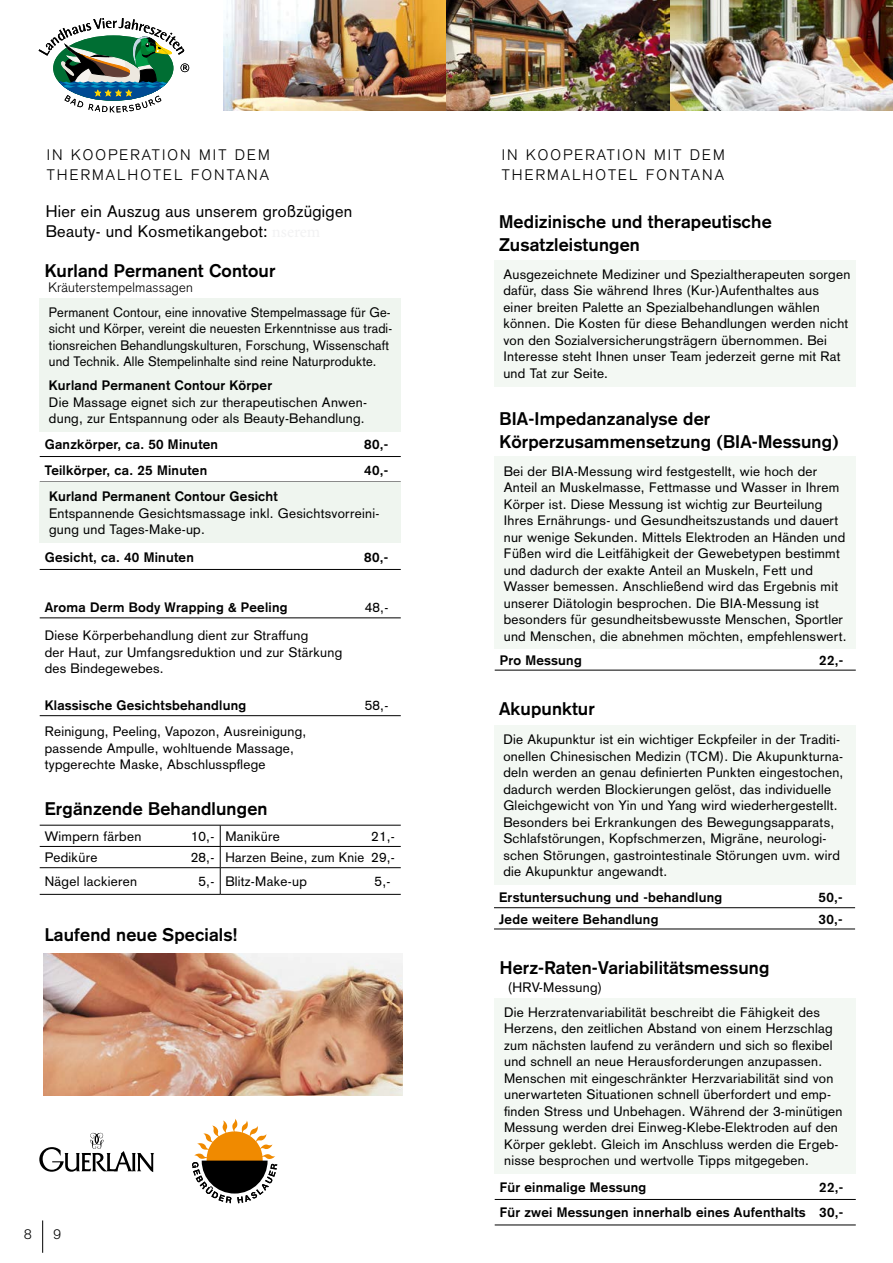
<style>
.page{position:relative;width:893px;height:1263px;background:#fff}
.page>*{position:absolute;margin:0;border:0;box-sizing:border-box;transform-origin:0 0}
.t1{font:700 18px/22.5px "Akzidenz Grotesk";letter-spacing:.01em;color:#000}
.t2{font:16.5px/19.5px "Akzidenz Grotesk";letter-spacing:.02em;color:#000}
.t3{font:300 15px/19.5px "Akzidenz Grotesk";letter-spacing:.14em;color:#000}
.t4{font:13.5px/16.5px "Akzidenz Grotesk";letter-spacing:.02em;color:#000}
.t5{font:700 13.5px/25.7px "Akzidenz Grotesk";letter-spacing:.02em;color:#000;text-align:right}
.t6{font:13.5px/16.5px "Akzidenz Grotesk";letter-spacing:.02em;color:#000;scale:.95 1}
.t7{font:300 13.5px "Akzidenz Grotesk";letter-spacing:.02em;color:#000}
.s1{font-family:"Minion Pro";color:#f2f2f3}
</style>
<div class="page">
<img style="left:223px;top:0;width:447px;height:111px">
<hr style="left:42px;top:1220px;width:1px;height:33px;background:#000">
<img style="left:670px;top:0;width:223px;height:111px">
<img style="left:446px;top:0;width:223px;height:111px">
<hr style="left:40px;top:825px;width:180px;height:1px;background:#000">
<hr style="left:220px;top:825px;width:181px;height:1px;background:#000">
<hr style="left:40px;top:846px;width:180px;height:1px;background:#000">
<hr style="left:220px;top:846px;width:181px;height:1px;background:#000">
<hr style="left:40px;top:867px;width:180px;height:1px;background:#000">
<hr style="left:220px;top:867px;width:181px;height:1px;background:#000">
<hr style="left:40px;top:894px;width:180px;height:1px;background:#000">
<hr style="left:220px;top:894px;width:181px;height:1px;background:#000">
<svg style="left:220px;top:825px;width:1px;height:69px"></svg>
<hr style="left:40px;top:456px;width:361px;height:1px;background:#000">
<hr style="left:40px;top:569px;width:361px;height:1px;background:#000">
<div style="left:40px;top:298px;width:361px;height:134px;background:#eff5ef"></div>
<div style="left:40px;top:482px;width:361px;height:61px;background:#eff5ef"></div>
<svg style="left:40px;top:716px;width:361px;height:1px"></svg>
<hr style="left:40px;top:715px;width:361px;height:1px;background:#000">
<hr style="left:40px;top:618px;width:361px;height:1px;background:#000">
<svg style="left:192px;top:1119px;width:85px;height:84px"></svg>
<svg style="left:39px;top:1132px;width:115px;height:40px"></svg>
<img style="left:43px;top:953px;width:359px;height:143px">
<hr style="left:495px;top:670px;width:361px;height:1px;background:#000">
<hr style="left:494px;top:907px;width:361px;height:1px;background:#000">
<hr style="left:494px;top:929px;width:361px;height:1px;background:#000">
<div style="left:494px;top:260px;width:361px;height:126px;background:#f3f8f3"></div>
<div style="left:494px;top:457px;width:361px;height:192px;background:#f3f8f3"></div>
<div style="left:494px;top:725px;width:361px;height:160px;background:#f3f8f3"></div>
<hr style="left:495px;top:1199px;width:361px;height:1px;background:#000">
<hr style="left:495px;top:1225px;width:361px;height:1px;background:#000">
<div style="left:495px;top:998px;width:361px;height:176px;background:#f3f8f3"></div>
<svg style="left:39px;top:18px;width:150px;height:94px"></svg>
<p class="t3" style="left:47px;top:145px;width:225px">IN KOOPERATION mit dem<br>THERMALHOTEL FONTANA</p>
<p class="t2" style="left:46px;top:202px;width:308px">Hier ein Auszug aus unserem großzügigen<br>Beauty- und Kosmetikangebot: <span class="s1">nserem</span></p>
<h1 class="t1" style="left:45px;top:259px;width:232px">Kurland Permanent Contour</h1>
<p class="t7" style="left:48px;top:279px;width:146px">Kräuterstempelmassagen</p>
<p class="t6" style="left:49px;top:304px;width:363px">Permanent Contour, eine innovative Stempelmassage für Ge&shy;sicht und Körper, vereint die neuesten Erkenntnisse aus tradi&shy;tionsreichen Behandlungskulturen, Forschung, Wissenschaft und Technik. Alle Stempelinhalte sind reine Naturprodukte.</p>
<p class="t5" style="left:49px;top:373px;width:225px">Kurland Permanent Contour Körper</p>
<p class="t4" style="left:49px;top:394px;width:320px">Die Massage eignet sich zur therapeutischen Anwen&shy;dung, zur Entspannung oder als Beauty-Behandlung.</p>
<p class="t5" style="left:45px;top:431px;width:175px">Ganzkörper, ca. 50 Minuten</p>
<p class="t5" style="left:364px;top:431px;width:26px">80,-</p>
<p class="t5" style="left:45px;top:457px;width:164px">Teilkörper, ca. 25 Minuten</p>
<p class="t5" style="left:364px;top:457px;width:26px">40,-</p>
<p class="t5" style="left:49px;top:484px;width:230px">Kurland Permanent Contour Gesicht</p>
<p class="t4" style="left:49px;top:505px;width:332px">Entspannende Gesichtsmassage inkl. Gesichtsvorreini&shy;gung und Tages-Make-up.</p>
<p class="t5" style="left:45px;top:544px;width:151px">Gesicht, ca. 40 Minuten</p>
<p class="t5" style="left:364px;top:544px;width:26px">80,-</p>
<p class="t5" style="left:45px;top:595px;width:244px">Aroma Derm Body Wrapping &amp; Peeling</p>
<p class="t4" style="left:365px;top:599px;width:25px">48,-</p>
<p class="t4" style="left:45px;top:627px;width:299px">Diese Körperbehandlung dient zur Straffung<br>der Haut, zur Umfangsreduktion und zur Stärkung des Bindegewebes.</p>
<p class="t5" style="left:45px;top:692px;width:203px">Klassische Gesichtsbehandlung</p>
<p class="t4" style="left:365px;top:697px;width:25px">58,-</p>
<p class="t4" style="left:45px;top:723px;width:263px">Reinigung, Peeling, Vapozon, Ausreinigung, passende Ampulle, wohltuende Massage, typgerechte Maske, Abschlusspflege</p>
<h1 class="t1" style="left:45px;top:797px;width:224px">Ergänzende Behandlungen</h1>
<p class="t4" style="left:45px;top:828px;width:98px">Wimpern färben</p>
<p class="t4" style="left:191px;top:828px;width:91px">10,- Maniküre</p>
<p class="t4" style="left:371px;top:828px;width:25px">21,-</p>
<p class="t4" style="left:45px;top:849px;width:54px">Pediküre</p>
<p class="t4" style="left:191px;top:849px;width:206px">28,- Harzen Beine, zum Knie 29,-</p>
<p class="t4" style="left:45px;top:873px;width:94px">Nägel lackieren</p>
<p class="t4" style="left:199px;top:873px;width:110px">5,- Blitz-Make-up</p>
<p class="t4" style="left:375px;top:873px;width:17px">5,-</p>
<h1 class="t1" style="left:45px;top:923px;width:194px">Laufend neue Specials!</h1>
<p class="t7" style="left:24px;top:1226px;width:9px">8</p>
<p class="t7" style="left:53px;top:1226px;width:9px">9</p>
<p class="t3" style="left:502px;top:145px;width:225px">IN KOOPERATION mit dem<br>THERMALHOTEL FONTANA</p>
<h1 class="t1" style="left:499px;top:211px;width:274px">Medizinische und therapeutische<br>Zusatzleistungen</h1>
<p class="t4" style="left:503px;top:266px;width:348px">Ausgezeichnete Mediziner und Spezialtherapeuten sorgen dafür, dass Sie während Ihres (Kur-)Aufenthaltes aus einer breiten Palette an Spezialbehandlungen wählen können. Die Kosten für diese Behandlungen werden nicht von den Sozialversicherungsträgern übernommen. Bei Interesse steht Ihnen unser Team jederzeit gerne mit Rat und Tat zur Seite.</p>
<h1 class="t1" style="left:499px;top:407px;width:341px">BIA-Impedanzanalyse der<br>Körperzusammensetzung (BIA-Messung)</h1>
<p class="t4" style="left:504px;top:462px;width:344px">Bei der BIA-Messung wird festgestellt, wie hoch der Anteil an Muskelmasse, Fettmasse und Wasser in Ihrem Körper ist. Diese Messung ist wichtig zur Beurteilung Ihres Ernährungs- und Gesundheitszustands und dauert nur wenige Sekunden. Mittels Elektroden an Händen und Füßen wird die Leitfähigkeit der Gewebetypen bestimmt und dadurch der exakte Anteil an Muskeln, Fett und Wasser bemessen. Anschließend wird das Ergebnis mit unserer Diätologin besprochen. Die BIA-Messung ist besonders für gesundheitsbewusste Menschen, Sportler und Menschen, die abnehmen möchten, empfehlenswert.</p>
<p class="t5" style="left:500px;top:647px;width:83px">Pro Messung</p>
<p class="t5" style="left:819px;top:647px;width:26px">22,-</p>
<h1 class="t1" style="left:499px;top:697px;width:97px">Akupunktur</h1>
<p class="t4" style="left:503px;top:731px;width:341px">Die Akupunktur ist ein wichtiger Eckpfeiler in der Traditi&shy;onellen Chinesischen Medizin (TCM). Die Akupunkturna&shy;deln werden an genau definierten Punkten eingestochen, dadurch werden Blockierungen gelöst, das individuelle Gleichgewicht von Yin und Yang wird wiederhergestellt.<br>Besonders bei Erkrankungen des Bewegungsapparats, Schlafstörungen, Kopfschmerzen, Migräne, neurologi&shy;schen Störungen, gastrointestinale Störungen uvm. wird die Akupunktur angewandt.</p>
<p class="t5" style="left:499px;top:884px;width:225px">Erstuntersuchung und -behandlung</p>
<p class="t5" style="left:819px;top:884px;width:26px">50,-</p>
<p class="t5" style="left:499px;top:906px;width:161px">Jede weitere Behandlung</p>
<p class="t5" style="left:819px;top:906px;width:26px">30,-</p>
<h1 class="t1" style="left:500px;top:957px;width:271px">Herz-Raten-Variabilitätsmessung</h1>
<p class="t4" style="left:504px;top:975px;width:317px;line-height:24.6px">(HRV-Messung)<br>Die Herzratenvariabilität beschreibt die Fähigkeit des</p>
<p class="t4" style="left:504px;top:1020px;width:340px">Herzens, den zeitlichen Abstand von einem Herzschlag zum nächsten laufend zu verändern und sich so flexibel und schnell an neue Herausforderungen anzupassen.<br>Menschen mit eingeschränkter Herzvariabilität sind von unerwarteten Situationen schnell überfordert und emp&shy;finden Stress und Unbehagen. Während der 3-minütigen Messung werden drei Einweg-Klebe-Elektroden auf den Körper geklebt. Gleich im Anschluss werden die Ergeb&shy;nisse besprochen und wertvolle Tipps mitgegeben.</p>
<p class="t5" style="left:500px;top:1174px;width:148px">Für einmalige Messung</p>
<p class="t5" style="left:500px;top:1174px;width:345px">22,-<br>Für zwei Messungen innerhalb eines Aufenthalts 30,-</p>
</div>
